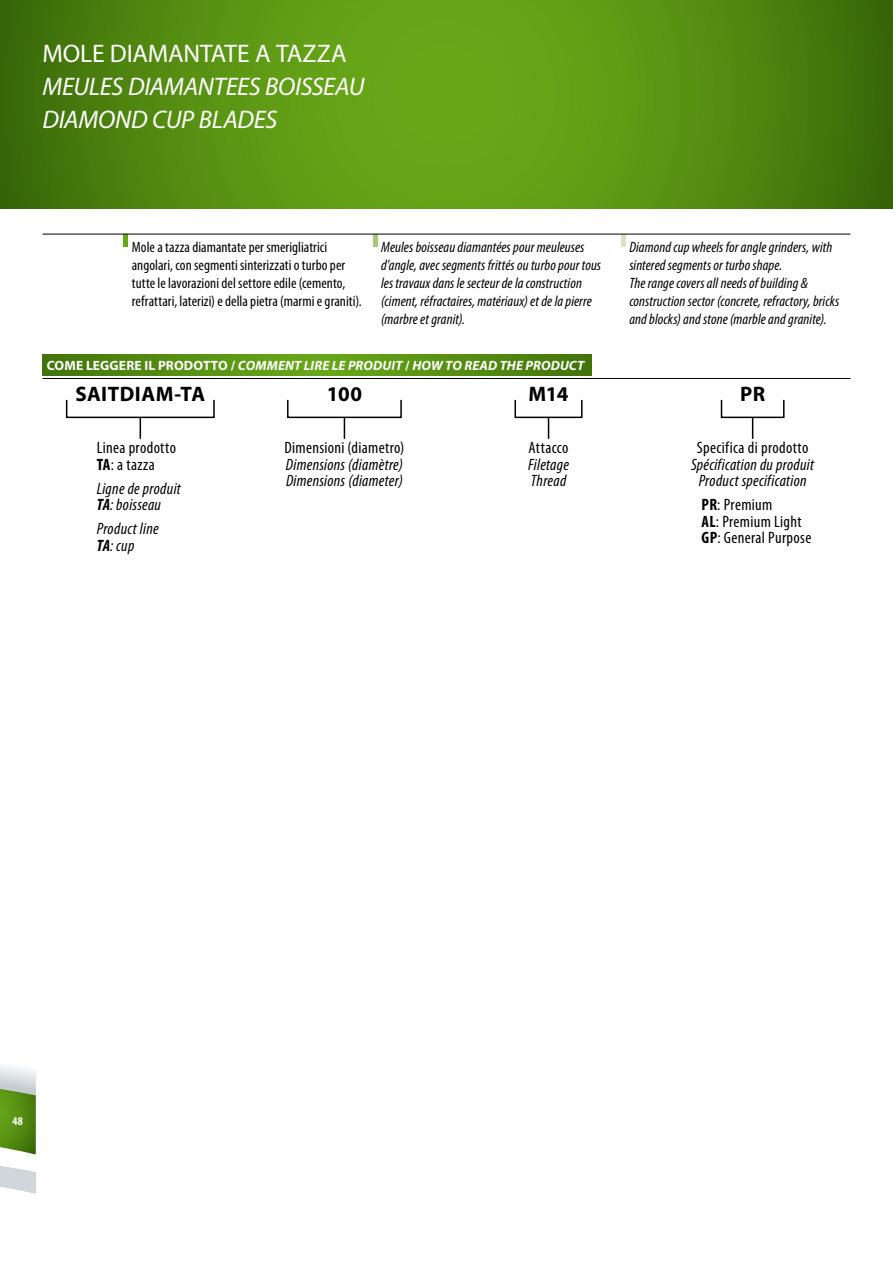
<style>
.page{position:relative;width:893px;height:1263px;background:#fff}
.page>*{position:absolute;margin:0;border:0;box-sizing:border-box;transform-origin:0 0}
.t1{font:italic 25.5px/33px "Myriad Pro";letter-spacing:-.01em;color:#fff}
.t2{font:25.5px "Myriad Pro";letter-spacing:-.005em;color:#fff}
.t3{font:700 21px "Myriad Pro";letter-spacing:.02em;color:#000}
.t4{font:italic condensed 16.5px/16.5px "Myriad Pro";letter-spacing:.02em;color:#000}
.t5{font:condensed 16.5px/16.5px "Myriad Pro";letter-spacing:.02em;color:#000}
.t6{font:italic condensed 15px/18px "Myriad Pro";letter-spacing:.005em;color:#000}
.t7{font:condensed 15px/18px "Myriad Pro";letter-spacing:.005em;color:#000}
.t8{font:italic 700 13.5px "Myriad Pro";letter-spacing:.005em;color:#fff}
.t9{font:700 condensed 12px "Myriad Pro";color:#fff}
.s1{font-style:normal}
.s2{font-weight:700}
</style>
<div class="page">
<svg style="left:0;top:0;width:893px;height:208px;background:#558f12"></svg>
<div style="left:123px;top:234px;width:5px;height:13px;background:#68a818"></div>
<hr style="left:373px;top:234px;width:4px;height:13px;background:#a8c879">
<div style="left:621px;top:234px;width:5px;height:13px;background:#d5e5c0"></div>
<hr style="left:43px;top:234px;width:807px;height:1px;background:#000">
<hr style="left:43px;top:378px;width:807px;height:1px;background:#000">
<svg style="left:43px;top:355px;width:549px;height:21px;background:#558e11"></svg>
<div style="left:66px;top:399px;width:149px;height:19px;border:2px solid #000"></div>
<svg style="left:140px;top:417px;width:1px;height:22px"></svg>
<div style="left:287px;top:399px;width:115px;height:19px;border:2px solid #000"></div>
<svg style="left:344px;top:417px;width:1px;height:22px"></svg>
<div style="left:514px;top:399px;width:69px;height:19px;border:2px solid #000"></div>
<svg style="left:548px;top:417px;width:1px;height:22px"></svg>
<div style="left:721px;top:399px;width:63px;height:19px;border:2px solid #000"></div>
<svg style="left:752px;top:417px;width:1px;height:22px"></svg>
<svg style="left:0;top:1065px;width:36px;height:129px"></svg>
<h1 class="t2" style="left:43px;top:37px;width:306px">MOLE DIAMANTATE A TAZZA</h1>
<h1 class="t1" style="left:43px;top:69px;width:324px">MEULES DIAMANTEES BOISSEAU<br>DIAMOND CUP BLADES</h1>
<p class="t7" style="left:132px;top:238px;width:231px">Mole a tazza diamantate per smerigliatrici angolari, con segmenti sinterizzati o turbo per tutte le lavorazioni del settore edile (cemento, refrattari, laterizi) e della pietra (marmi e graniti).</p>
<p class="t6" style="left:381px;top:238px;width:222px">Meules boisseau diamantées pour meuleuses d'angle, avec segments frittés ou turbo pour tous les travaux dans le secteur de la construction (ciment, réfractaires, matériaux) et de la pierre (marbre et granit).</p>
<p class="t6" style="left:629px;top:238px;width:212px">Diamond cup wheels for angle grinders, with sintered segments or turbo shape.<br>The range covers all needs of building &amp; construction sector (concrete, refractory, bricks and blocks) and stone (marble and granite).</p>
<p class="t8" style="left:47px;top:357px;width:539px"><span class="s1">COME LEGGERE IL PRODOTTO /</span> COMMENT LIRE LE PRODUIT <span class="s1">/</span> HOW TO READ THE PRODUCT</p>
<h2 class="t3" style="left:75px;top:380px;width:131px">SAITDIAM-TA</h2>
<h2 class="t3" style="left:740px;top:380px;width:26px">PR</h2>
<h2 class="t3" style="left:529px;top:380px;width:41px">M14</h2>
<h2 class="t3" style="left:327px;top:380px;width:37px">100</h2>
<p class="t5" style="left:97px;top:439px;width:81px">Linea prodotto<br><span class="s2">TA</span>: a tazza</p>
<p class="t4" style="left:97px;top:480px;width:86px">Ligne de produit<br><span class="s2">TA</span>: boisseau</p>
<p class="t4" style="left:97px;top:520px;width:63px">Product line<br><span class="s2">TA</span>: cup</p>
<p class="t5" style="left:284px;top:439px;width:121px">Dimensioni (diametro)</p>
<p class="t4" style="left:286px;top:456px;width:118px">Dimensions (diamètre)<br>Dimensions (diameter)</p>
<p class="t5" style="left:529px;top:439px;width:41px">Attacco</p>
<p class="t4" style="left:528px;top:456px;width:42px">Filetage<br>Thread</p>
<p class="t5" style="left:697px;top:439px;width:113px">Specifica di prodotto</p>
<p class="t4" style="left:691px;top:456px;width:125px;text-align:center">Spécification du produit<br>Product specification</p>
<p class="t5" style="left:702px;top:497px;width:111px"><span class="s2">PR</span>: Premium<br><span class="s2">AL</span>: Premium Light<br><span class="s2">GP</span>: General Purpose</p>
<p class="t9" style="left:13px;top:1113px;width:12px">48</p>
</div>
